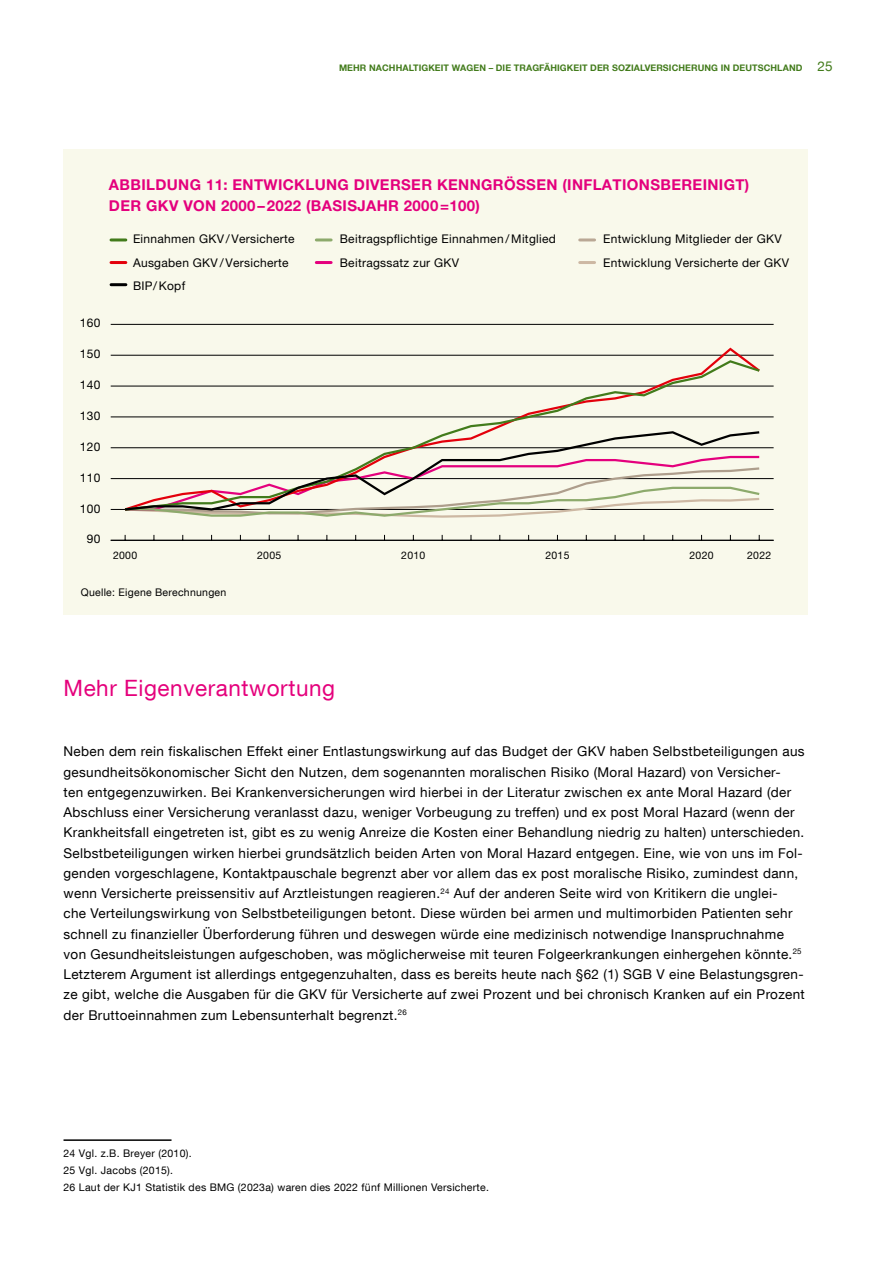
<style>
.page{position:relative;width:893px;height:1263px;background:#fff}
.page>*{position:absolute;margin:0;border:0;box-sizing:border-box;transform-origin:0 0}
.t1{font:22.5px "Helvetica Neue LT Com";letter-spacing:.025em;color:#e5007c}
.t2{font:700 15px/21px "Helvetica Neue LT Com";letter-spacing:.025em;color:#e4007d}
.t3{font:13.5px/20.2px "Helvetica Neue LT Com";letter-spacing:.025em;color:#000}
.t4{font:12px/23.1px "Helvetica Neue LT Com";letter-spacing:.025em;color:#000}
.t5{font:10.5px/16.8px "Helvetica Neue LT Com";letter-spacing:.025em;color:#000}
.t6{font:700 9px "Helvetica Neue LT Com";letter-spacing:.01em;color:#427b1b}
.s1{font-weight:400;font-size:13.5px}
</style>
<div class="page">
<hr style="left:64px;top:1139px;width:108px;height:2px;background:#000">
<div style="left:64px;top:149px;width:744px;height:466px;background:#f9f9eb"></div>
<hr style="left:111px;top:540px;width:663px;height:1px;background:#000">
<hr style="left:111px;top:509px;width:663px;height:1px;background:#000">
<hr style="left:111px;top:478px;width:663px;height:1px;background:#000">
<hr style="left:111px;top:447px;width:663px;height:1px;background:#000">
<hr style="left:111px;top:417px;width:663px;height:1px;background:#000">
<hr style="left:111px;top:386px;width:663px;height:1px;background:#000">
<hr style="left:111px;top:355px;width:663px;height:1px;background:#000">
<hr style="left:111px;top:324px;width:663px;height:1px;background:#000">
<svg style="left:137px;top:511px;width:436px;height:7px"></svg>
<svg style="left:125px;top:348px;width:635px;height:162px"></svg>
<svg style="left:125px;top:360px;width:634px;height:71px"></svg>
<svg style="left:125px;top:431px;width:634px;height:80px"></svg>
<hr style="left:111px;top:283px;width:15px;height:3px;background:#000">
<hr style="left:316px;top:261px;width:15px;height:3px;background:#e4007d">
<hr style="left:111px;top:238px;width:15px;height:3px;background:#427b1b">
<hr style="left:316px;top:238px;width:15px;height:3px;background:#8daa6c">
<hr style="left:111px;top:261px;width:15px;height:3px;background:#e3000b">
<hr style="left:580px;top:238px;width:15px;height:3px;background:#baa895">
<hr style="left:580px;top:261px;width:15px;height:3px;background:#cdb8a3">
<p class="t6" style="left:339px;top:62px;width:495px">MEHR NACHHALTIGKEIT WAGEN – DIE TRAGFÄHIGKEIT DER SOZIALVERSICHERUNG IN DEUTSCHLAND <span class="s1">25</span></p>
<p class="t2" style="left:109px;top:173px;width:642px">ABBILDUNG 11: ENTWICKLUNG DIVERSER KENNGRÖSSEN (INFLATIONSBEREINIGT)<br>DER GKV VON 2000 – 2022 (BASISJAHR 2000 =100)</p>
<p class="t4" style="left:80px;top:311px;width:22px">160</p>
<p class="t4" style="left:80px;top:342px;width:22px">150</p>
<p class="t4" style="left:80px;top:373px;width:22px">140</p>
<p class="t4" style="left:80px;top:404px;width:22px">130</p>
<p class="t4" style="left:80px;top:435px;width:22px">120</p>
<p class="t4" style="left:80px;top:466px;width:22px">110</p>
<p class="t4" style="left:80px;top:496px;width:22px">100</p>
<p class="t4" style="left:87px;top:527px;width:15px">90</p>
<p class="t4" style="left:133px;top:227px;width:163px">Einnahmen GKV / Versicherte</p>
<p class="t4" style="left:340px;top:227px;width:218px">Beitragspflichtige Einnahmen / Mitglied</p>
<p class="t4" style="left:133px;top:250px;width:157px">Ausgaben GKV / Versicherte</p>
<p class="t4" style="left:340px;top:250px;width:121px">Beitragssatz zur GKV</p>
<p class="t4" style="left:133px;top:274px;width:54px">BIP/ Kopf</p>
<p class="t4" style="left:603px;top:227px;width:187px">Entwicklung Mitglieder der GKV<br>Entwicklung Versicherte der GKV</p>
<p class="t5" style="left:113px;top:546px;width:26px">2000</p>
<p class="t5" style="left:257px;top:546px;width:26px">2005</p>
<p class="t5" style="left:401px;top:546px;width:26px">2010</p>
<p class="t5" style="left:545px;top:546px;width:26px">2015</p>
<p class="t5" style="left:689px;top:546px;width:26px">2020</p>
<p class="t5" style="left:747px;top:546px;width:26px">2022</p>
<p class="t5" style="left:81px;top:583px;width:147px">Quelle: Eigene Berechnungen</p>
<h1 class="t1" style="left:64px;top:674px;width:273px">Mehr Eigenverantwortung</h1>
<p class="t3" style="left:64px;top:741px;width:743px">Neben dem rein fiskalischen Effekt einer Entlastungswirkung auf das Budget der GKV haben Selbstbeteiligungen aus gesundheitsökonomischer Sicht den Nutzen, dem sogenannten moralischen Risiko (Moral Hazard) von Versicher-<br>ten entgegenzuwirken. Bei Krankenversicherungen wird hierbei in der Literatur zwischen ex ante Moral Hazard (der Abschluss einer Versicherung veranlasst dazu, weniger Vorbeugung zu treffen) und ex post Moral Hazard (wenn der Krankheitsfall eingetreten ist, gibt es zu wenig Anreize die Kosten einer Behandlung niedrig zu halten) unterschieden.<br>Selbstbeteiligungen wirken hierbei grundsätzlich beiden Arten von Moral Hazard entgegen. Eine, wie von uns im Fol&shy;genden vorgeschlagene, Kontaktpauschale begrenzt aber vor allem das ex post moralische Risiko, zumindest dann, wenn Versicherte preissensitiv auf Arztleistungen reagieren.<sup>24</sup> Auf der anderen Seite wird von Kritikern die unglei-<br>che Verteilungswirkung von Selbstbeteiligungen betont. Diese würden bei armen und multimorbiden Patienten sehr schnell zu finanzieller Überforderung führen und deswegen würde eine medizinisch notwendige Inanspruchnahme von Gesundheitsleistungen aufgeschoben, was möglicherweise mit teuren Folgeerkrankungen einhergehen könnte.<sup>25<br></sup>Letzterem Argument ist allerdings entgegenzuhalten, dass es bereits heute nach §62 (1) SGB V eine Belastungsgren&shy;ze gibt, welche die Ausgaben für die GKV für Versicherte auf zwei Prozent und bei chronisch Kranken auf ein Prozent der Bruttoeinnahmen zum Lebensunterhalt begrenzt.<sup>26</sup></p>
<p class="t5" style="left:64px;top:1144px;width:427px">24 Vgl. z.B. Breyer (2010).<br>25 Vgl. Jacobs (2015).<br>26 Laut der KJ1 Statistik des BMG (2023a) waren dies 2022 fünf Millionen Versicherte.</p>
</div>
